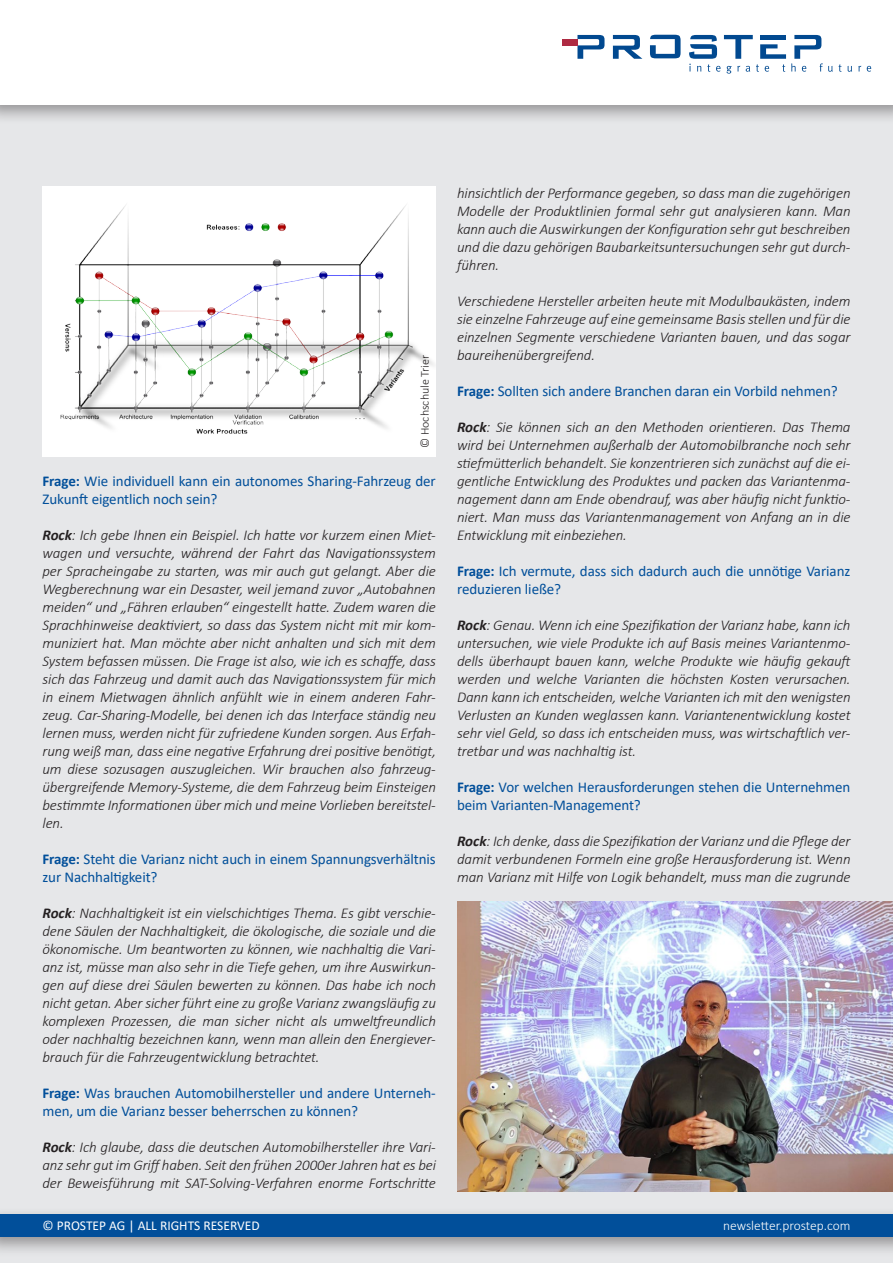
<style>
.page{position:relative;width:893px;height:1263px;background:#fff}
.page>*{position:absolute;margin:0;border:0;box-sizing:border-box;transform-origin:0 0}
.t1{font:italic 300 15px/18px "Calibri";letter-spacing:-.01em;color:#231f20;text-align:justify}
.t2{font:15px/18px "Calibri";letter-spacing:-.005em;color:#014f9a}
.t3{font:13.5px "Calibri";color:#fff}
.t4{font:300 13.5px "Calibri";color:#fff}
.t5{font:300 12px "Calibri";color:#231f20}
.s1{font-weight:700}
</style>
<div class="page">
<div style="left:0;top:89px;width:893px;height:1174px;background:#e6e7e9"></div>
<div style="left:0;top:1206px;width:893px;height:51px;background:#231f20;opacity:.43"></div>
<div style="left:0;top:1214px;width:893px;height:23px;background:#014f9a"></div>
<div style="left:0;top:0;width:893px;height:124px;background:#231f20;opacity:.43"></div>
<div style="left:0;top:0;width:893px;height:104px;background:#fff"></div>
<svg style="left:650px;top:35px;width:31px;height:23px"></svg>
<svg style="left:577px;top:35px;width:27px;height:24px"></svg>
<svg style="left:613px;top:35px;width:29px;height:24px"></svg>
<div style="left:562px;top:39px;width:15px;height:6px;background:#ae2a42"></div>
<svg style="left:839px;top:64px;width:3px;height:8px"></svg>
<svg style="left:848px;top:66px;width:4px;height:6px"></svg>
<svg style="left:858px;top:66px;width:3px;height:6px"></svg>
<svg style="left:867px;top:66px;width:4px;height:6px"></svg>
<svg style="left:689px;top:35px;width:144px;height:39px"></svg>
<hr style="left:760px;top:35px;width:26px;height:4px;background:#014990">
<div style="left:43px;top:187px;width:393px;height:270px;background:#fff"></div>
<img style="left:60px;top:205px;width:374px;height:229px">
<img style="left:457px;top:901px;width:436px;height:291px">
<p class="t1" style="left:457px;top:184px;width:395px">hinsichtlich der Performance gegeben, so dass man die zugehörigen Modelle der Produktlinien formal sehr gut analysieren kann. Man kann auch die Auswirkungen der Konfiguration sehr gut beschreiben und die dazu gehörigen Baubarkeitsuntersuchungen sehr gut durch&shy;führen.</p>
<p class="t1" style="left:457px;top:292px;width:395px">Verschiedene Hersteller arbeiten heute mit Modulbaukästen, indem sie einzelne Fahrzeuge auf eine gemeinsame Basis stellen und für die einzelnen Segmente verschiedene Varianten bauen, und das sogar baureihenübergreifend.</p>
<p class="t2" style="left:457px;top:382px;width:382px"><span class="s1">Frage:</span> Sollten sich andere Branchen daran ein Vorbild nehmen?</p>
<p class="t1" style="left:457px;top:418px;width:395px"><span class="s1">Rock</span>: Sie können sich an den Methoden orientieren. Das Thema wird bei Unternehmen außerhalb der Automobilbranche noch sehr stiefmütterlich behandelt. Sie konzentrieren sich zunächst auf die ei&shy;gentliche Entwicklung des Produktes und packen das Variantenma&shy;nagement dann am Ende obendrauf, was aber häufig nicht funktio&shy;niert. Man muss das Variantenmanagement von Anfang an in die Entwicklung mit einbeziehen.</p>
<p class="t2" style="left:457px;top:562px;width:395px"><span class="s1">Frage:</span> Ich vermute, dass sich dadurch auch die unnötige Varianz reduzieren ließe?</p>
<p class="t1" style="left:457px;top:616px;width:397px"><span class="s1">Rock</span>: Genau. Wenn ich eine Spezifikation der Varianz habe, kann ich untersuchen, wie viele Produkte ich auf Basis meines Variantenmo&shy;dells überhaupt bauen kann, welche Produkte wie häufig gekauft werden und welche Varianten die höchsten Kosten verursachen.<br>Dann kann ich entscheiden, welche Varianten ich mit den wenigsten Verlusten an Kunden weglassen kann. Variantenentwicklung kostet sehr viel Geld, so dass ich entscheiden muss, was wirtschaftlich ver&shy;tretbar und was nachhaltig ist.</p>
<p class="t2" style="left:457px;top:778px;width:395px"><span class="s1">Frage:</span> Vor welchen Herausforderungen stehen die Unternehmen beim Varianten-Management?</p>
<p class="t1" style="left:457px;top:832px;width:395px"><span class="s1">Rock</span>: Ich denke, dass die Spezifikation der Varianz und die Pflege der damit verbundenen Formeln eine große Herausforderung ist. Wenn man Varianz mit Hilfe von Logik behandelt, muss man die zugrunde</p>
<p class="t5" style="left:418px;top:448px;width:95px;rotate:-90deg">© Hochschule Trier</p>
<p class="t2" style="left:43px;top:472px;width:395px"><span class="s1">Frage:</span> Wie individuell kann ein autonomes Sharing-Fahrzeug der<br>Zukunft eigentlich noch sein?</p>
<p class="t1" style="left:43px;top:526px;width:395px"><span class="s1">Rock</span>: Ich gebe Ihnen ein Beispiel. Ich hatte vor kurzem einen Miet&shy;wagen und versuchte, während der Fahrt das Navigationssystem per Spracheingabe zu starten, was mir auch gut gelangt. Aber die Wegberechnung war ein Desaster, weil jemand zuvor „Autobahnen meiden“ und „Fähren erlauben“ eingestellt hatte. Zudem waren die Sprachhinweise deaktiviert, so dass das System nicht mit mir kom&shy;muniziert hat. Man möchte aber nicht anhalten und sich mit dem System befassen müssen. Die Frage ist also, wie ich es schaffe, dass sich das Fahrzeug und damit auch das Navigationssystem für mich in einem Mietwagen ähnlich anfühlt wie in einem anderen Fahr&shy;zeug. Car-Sharing-Modelle, bei denen ich das Interface ständig neu lernen muss, werden nicht für zufriedene Kunden sorgen. Aus Erfah&shy;rung weiß man, dass eine negative Erfahrung drei positive benötigt, um diese sozusagen auszugleichen. Wir brauchen also fahrzeug&shy;übergreifende Memory-Systeme, die dem Fahrzeug beim Einsteigen bestimmte Informationen über mich und meine Vorlieben bereitstel&shy;len.</p>
<p class="t2" style="left:43px;top:850px;width:395px"><span class="s1">Frage:</span> Steht die Varianz nicht auch in einem Spannungsverhältnis zur Nachhaltigkeit?</p>
<p class="t1" style="left:43px;top:904px;width:395px"><span class="s1">Rock</span>: Nachhaltigkeit ist ein vielschichtiges Thema. Es gibt verschie&shy;dene Säulen der Nachhaltigkeit, die ökologische, die soziale und die ökonomische. Um beantworten zu können, wie nachhaltig die Vari&shy;anz ist, müsse man also sehr in die Tiefe gehen, um ihre Auswirkun&shy;gen auf diese drei Säulen bewerten zu können. Das habe ich noch nicht getan. Aber sicher führt eine zu große Varianz zwangsläufig zu komplexen Prozessen, die man sicher nicht als umweltfreundlich oder nachhaltig bezeichnen kann, wenn man allein den Energiever&shy;brauch für die Fahrzeugentwicklung betrachtet.</p>
<p class="t2" style="left:43px;top:1084px;width:395px"><span class="s1">Frage:</span> Was brauchen Automobilhersteller und andere Unterneh&shy;men, um die Varianz besser beherrschen zu können?</p>
<p class="t1" style="left:43px;top:1138px;width:395px"><span class="s1">Rock</span>: Ich glaube, dass die deutschen Automobilhersteller ihre Vari&shy;anz sehr gut im Griff haben. Seit den frühen 2000er Jahren hat es bei der Beweisführung mit SAT-Solving-Verfahren enorme Fortschritte</p>
<p class="t3" style="left:43px;top:1216px;width:219px">© PROSTEP AG | ALL RIGHTS RESERVED</p>
<p class="t4" style="left:723px;top:1217px;width:129px">newsletter.prostep.com</p>
</div>
